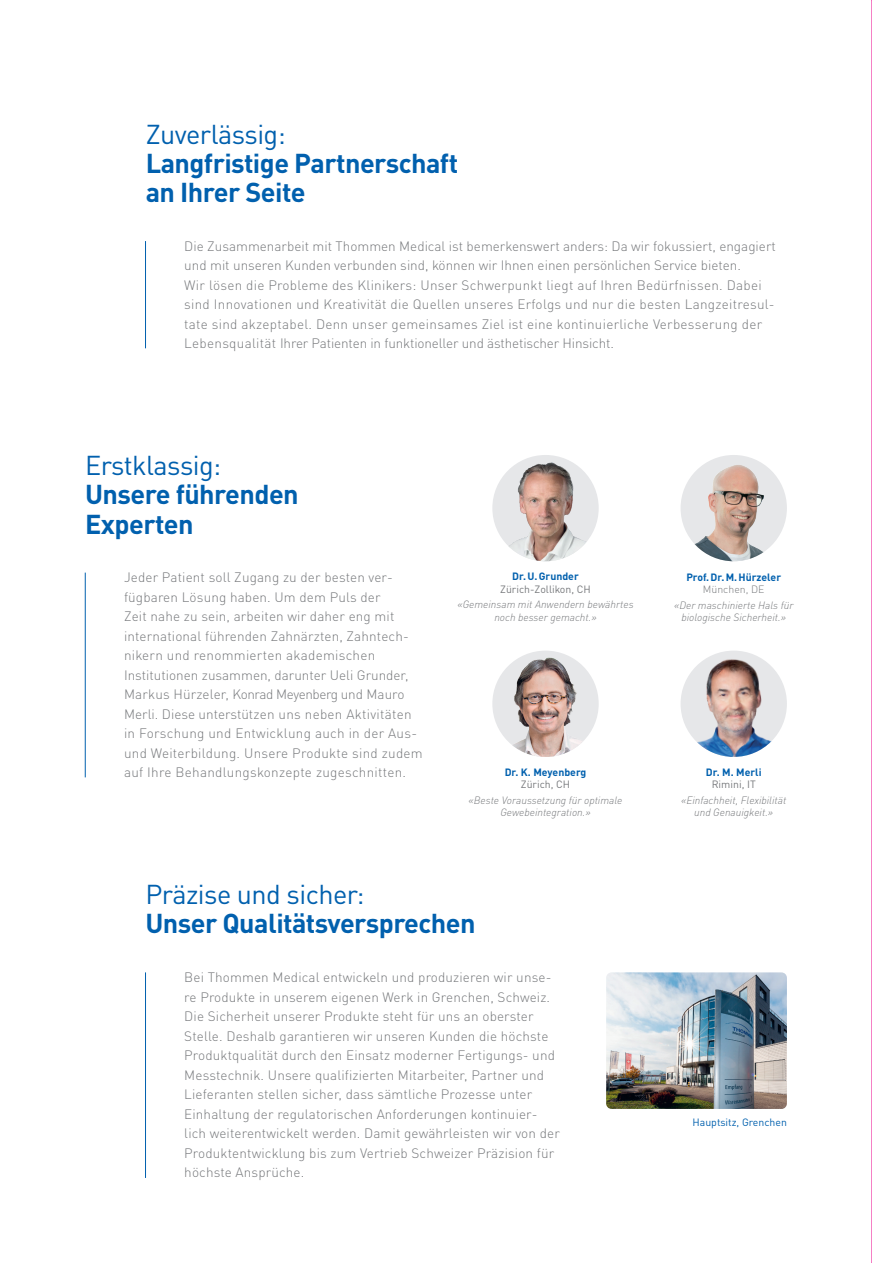
<style>
.page{position:relative;width:872px;height:1263px;background:#fff}
.page>*{position:absolute;margin:0;border:0;box-sizing:border-box;transform-origin:0 0}
.t1{font:700 27px/29.2px "DIN Pro";letter-spacing:-.02em;color:#0160ae}
.t2{font:27px "DIN Pro";letter-spacing:-.02em;color:#0160ae}
.t3{font:300 13.5px/19.5px "DIN Pro";letter-spacing:.01em;color:#76787b}
.t4{font:italic 300 10.5px/12.6px "DIN Pro";color:#76787b;text-align:center}
.t5{font:700 10.5px "DIN Pro";color:#0160ae}
.t6{font:10.5px "DIN Pro";color:#76787b}
.t7{font:10.5px "DIN Pro";color:#0160ae}
.t8{font:300 10.5px "DIN Pro";color:#76787b}
</style>
<div class="page">
<hr style="left:145px;top:241px;width:1px;height:107px;background:#0160ae">
<hr style="left:145px;top:972px;width:1px;height:206px;background:#0160ae">
<hr style="left:85px;top:573px;width:1px;height:204px;background:#0160ae">
<img style="left:492px;top:652px;width:106px;height:105px">
<div style="left:492px;top:455px;width:106px;height:106px;background:#e6e7e9;border-radius:50%"></div>
<img style="left:503px;top:457px;width:86px;height:104px">
<img style="left:680px;top:651px;width:107px;height:106px;border-radius:53px">
<div style="left:680px;top:455px;width:107px;height:106px;background:#e6e7e9;border-radius:50%"></div>
<img style="left:680px;top:463px;width:97px;height:98px">
<img style="left:606px;top:972px;width:171px;height:137px">
<svg style="left:777px;top:0;width:95px;height:1263px"></svg>
<h1 class="t2" style="left:146px;top:113px;width:141px">Zuverlässig:</h1>
<h1 class="t1" style="left:146px;top:145px;width:314px">Langfristige Partnerschaft an Ihrer Seite</h1>
<p class="t3" style="left:184px;top:235px;width:593px">Die Zusammenarbeit mit Thommen Medical ist bemerkenswert anders: Da wir fokussiert, engagiert und mit unseren Kunden verbunden sind, können wir Ihnen einen persönlichen Service bieten.<br>Wir lösen die Probleme des Klinikers: Unser Schwerpunkt liegt auf Ihren Bedürfnissen. Dabei sind Innovationen und Kreativität die Quellen unseres Erfolgs und nur die besten Langzeitresul&shy;tate sind akzeptabel. Denn unser gemeinsames Ziel ist eine kontinuierliche Verbesserung der Lebensqualität Ihrer Patienten in funktioneller und ästhetischer Hinsicht.</p>
<h1 class="t2" style="left:85px;top:444px;width:138px">Erstklassig:</h1>
<h1 class="t1" style="left:85px;top:477px;width:215px">Unsere führenden<br>Experten</h1>
<p class="t3" style="left:124px;top:566px;width:300px">Jeder Patient soll Zugang zu der besten ver&shy;fügbaren Lösung haben. Um dem Puls der<br>Zeit nahe zu sein, arbeiten wir daher eng mit international führenden Zahnärzten, Zahntech&shy;nikern und renommierten akademischen Institutionen zusammen, darunter Ueli Grunder, Markus Hürzeler, Konrad Meyenberg und Mauro Merli. Diese unterstützen uns neben Aktivitäten in Forschung und Entwicklung auch in der Aus&shy;und Weiterbildung. Unsere Produkte sind zudem auf Ihre Behandlungskonzepte zugeschnitten.</p>
<p class="t5" style="left:512px;top:567px;width:68px">Dr.U.Grunder</p>
<p class="t6" style="left:500px;top:580px;width:92px">Zürich-Zollikon, CH</p>
<p class="t4" style="left:457px;top:597px;width:178px">«Gemeinsam mit Anwendern bewährtes noch besser gemacht.»</p>
<p class="t5" style="left:504px;top:763px;width:83px">Dr. K. Meyenberg</p>
<p class="t6" style="left:521px;top:776px;width:51px">Zürich, CH</p>
<p class="t4" style="left:468px;top:793px;width:155px">«Beste Voraussetzung für optimale<br>Gewebeintegration.»</p>
<h1 class="t2" style="left:145px;top:873px;width:221px">Präzise und sicher:</h1>
<h1 class="t1" style="left:145px;top:906px;width:332px">Unser Qualitätsversprechen</h1>
<p class="t3" style="left:184px;top:966px;width:377px">Bei Thommen Medical entwickeln und produzieren wir unse&shy;re Produkte in unserem eigenen Werk in Grenchen, Schweiz.<br>Die Sicherheit unserer Produkte steht für uns an oberster Stelle. Deshalb garantieren wir unseren Kunden die höchste Produktqualität durch den Einsatz moderner Fertigungs- und Messtechnik. Unsere qualifizierten Mitarbeiter, Partner und Lieferanten stellen sicher, dass sämtliche Prozesse unter Einhaltung der regulatorischen Anforderungen kontinuier&shy;lich weiterentwickelt werden. Damit gewährleisten wir von der Produktentwicklung bis zum Vertrieb Schweizer Präzision für höchste Ansprüche.</p>
<p class="t5" style="left:686px;top:568px;width:96px">Prof.Dr.M.Hürzeler</p>
<p class="t8" style="left:703px;top:581px;width:63px">München, DE</p>
<p class="t4" style="left:674px;top:598px;width:121px">«Der maschinierte Hals für biologische Sicherheit.»</p>
<p class="t5" style="left:706px;top:763px;width:57px">Dr. M. Merli</p>
<p class="t6" style="left:711px;top:776px;width:46px">Rimini, IT</p>
<p class="t4" style="left:681px;top:793px;width:107px">«Einfachheit, Flexibilität und Genauigkeit.»</p>
<p class="t7" style="left:692px;top:1114px;width:96px">Hauptsitz, Grenchen</p>
</div>
